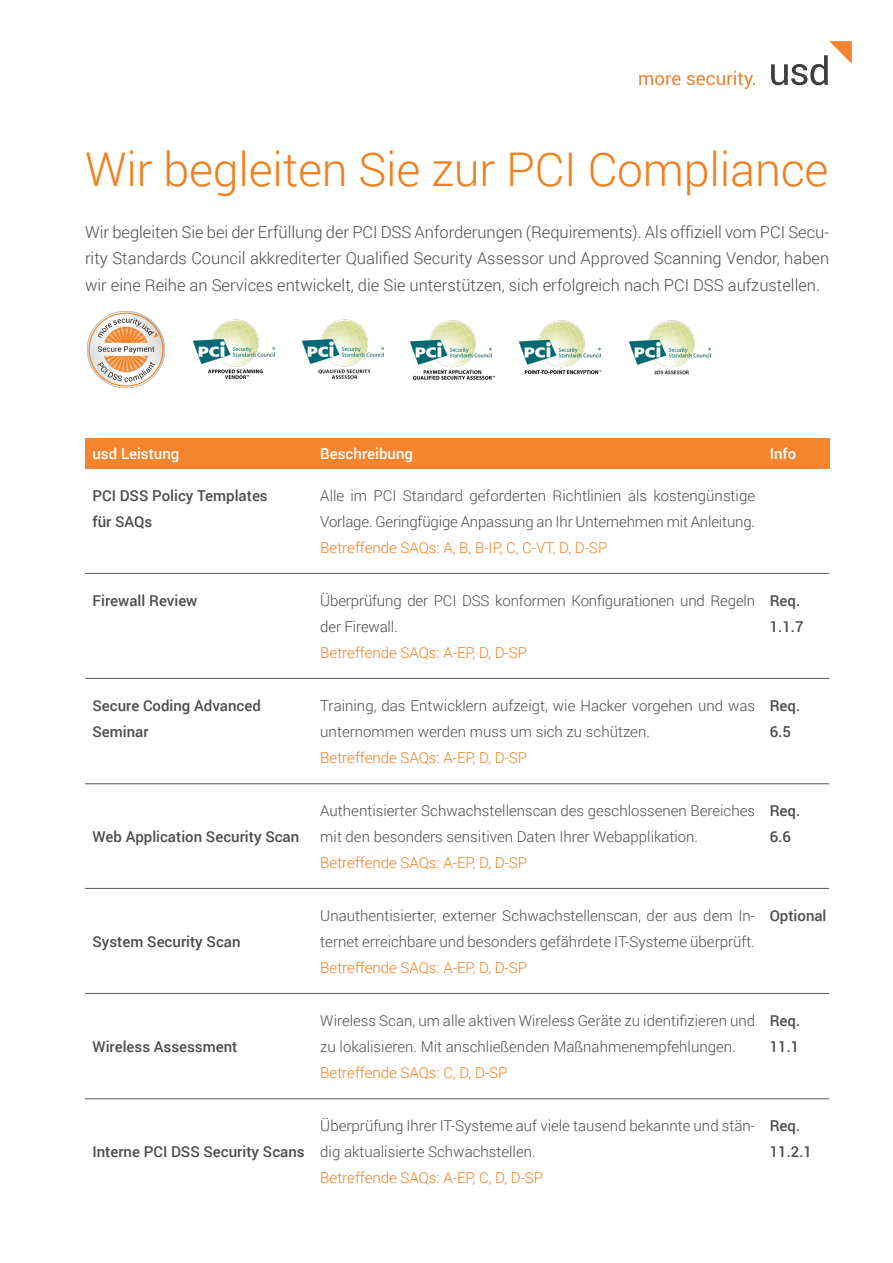
<style>
.page{position:relative;width:893px;height:1263px;background:#fff}
.page>*{position:absolute;margin:0;border:0;box-sizing:border-box;transform-origin:0 0}
.t1{font:300 46.5px "Roboto";letter-spacing:-.005em;color:#f07f1d}
.t2{font:300 16.5px/26.2px "Roboto";color:#4b4c4d;text-align:justify}
.t3{font:300 15px/26.2px "Roboto";color:#4b4c4d}
.t4{font:500 15px/26.2px "Roboto";color:#4b4c4d}
.t5{font:300 15px "Roboto";color:#f07f1d}
.t6{font:500 15px "Roboto";color:#fff}
</style>
<div class="page">
<svg style="left:771px;top:41px;width:81px;height:44px"></svg>
<svg style="left:639px;top:75px;width:41px;height:10px"></svg>
<svg style="left:687px;top:71px;width:68px;height:18px"></svg>
<div style="left:85px;top:438px;width:744px;height:31px;background:#f5842e"></div>
<hr style="left:85px;top:573px;width:744px;height:1px;background:#57585a">
<hr style="left:85px;top:678px;width:744px;height:1px;background:#57585a">
<hr style="left:85px;top:783px;width:744px;height:1px;background:#57585a">
<hr style="left:85px;top:888px;width:744px;height:1px;background:#57585a">
<hr style="left:85px;top:993px;width:744px;height:1px;background:#57585a">
<hr style="left:85px;top:1098px;width:744px;height:1px;background:#57585a">
<img style="left:193px;top:319px;width:83px;height:60px">
<img style="left:518px;top:320px;width:84px;height:55px">
<img style="left:409px;top:320px;width:87px;height:61px">
<img style="left:302px;top:319px;width:83px;height:60px">
<img style="left:88px;top:311px;width:76px;height:77px">
<img style="left:628px;top:320px;width:83px;height:55px">
<p class="t1" style="left:85px;top:137px;width:745px">Wir begleiten Sie zur PCI Compliance</p>
<p class="t2" style="left:85px;top:218px;width:746px">Wir begleiten Sie bei der Erfüllung der PCI DSS Anforderungen (Requirements). Als offiziell vom PCI Secu&shy;rity Standards Council akkrediterter Qualified Security Assessor und Approved Scanning Vendor, haben wir eine Reihe an Services entwickelt, die Sie unterstützen, sich erfolgreich nach PCI DSS aufzustellen.</p>
<p class="t6" style="left:92px;top:443px;width:88px">usd Leistung</p>
<p class="t4" style="left:92px;top:481px;width:177px">PCI DSS Policy Templates für SAQs</p>
<p class="t4" style="left:92px;top:586px;width:106px">Firewall Review</p>
<p class="t4" style="left:92px;top:691px;width:170px">Secure Coding Advanced</p>
<p class="t4" style="left:92px;top:718px;width:58px">Seminar</p>
<p class="t4" style="left:92px;top:823px;width:208px">Web Application Security Scan</p>
<p class="t4" style="left:92px;top:928px;width:150px">System Security Scan</p>
<p class="t4" style="left:92px;top:1033px;width:146px">Wireless Assessment</p>
<p class="t4" style="left:92px;top:1138px;width:214px">Interne PCI DSS Security Scans</p>
<p class="t6" style="left:320px;top:443px;width:94px">Beschreibung</p>
<p class="t6" style="left:770px;top:443px;width:28px">Info</p>
<p class="t3" style="left:320px;top:482px;width:436px">Alle im PCI Standard geforderten Richtlinien als kostengünstige<br>Vorlage. Geringfügige Anpassung an Ihr Unternehmen mit Anleitung.</p>
<p class="t5" style="left:320px;top:537px;width:288px">Betreffende SAQs: A, B, B-IP, C, C-VT, D, D-SP</p>
<p class="t3" style="left:320px;top:587px;width:436px">Überprüfung der PCI DSS konformen Konfigurationen und Regeln der Firewall.</p>
<p class="t5" style="left:320px;top:642px;width:208px">Betreffende SAQs: A-EP, D, D-SP</p>
<p class="t3" style="left:320px;top:692px;width:436px">Training, das Entwicklern aufzeigt, wie Hacker vorgehen und was unternommen werden muss um sich zu schützen.</p>
<p class="t5" style="left:320px;top:747px;width:208px">Betreffende SAQs: A-EP, D, D-SP</p>
<p class="t3" style="left:320px;top:797px;width:436px">Authentisierter Schwachstellenscan des geschlossenen Bereiches mit den besonders sensitiven Daten Ihrer Webapplikation.</p>
<p class="t5" style="left:320px;top:852px;width:208px">Betreffende SAQs: A-EP, D, D-SP</p>
<p class="t3" style="left:320px;top:902px;width:436px">Unauthentisierter, externer Schwachstellenscan, der aus dem In&shy;ternet erreichbare und besonders gefährdete IT-Systeme überprüft.</p>
<p class="t5" style="left:320px;top:957px;width:208px">Betreffende SAQs: A-EP, D, D-SP</p>
<p class="t3" style="left:320px;top:1007px;width:436px">Wireless Scan, um alle aktiven Wireless Geräte zu identifizieren und zu lokalisieren. Mit anschließenden Maßnahmenempfehlungen.</p>
<p class="t5" style="left:320px;top:1062px;width:189px">Betreffende SAQs: C, D, D-SP</p>
<p class="t3" style="left:320px;top:1112px;width:436px">Überprüfung Ihrer IT-Systeme auf viele tausend bekannte und stän&shy;dig aktualisierte Schwachstellen.</p>
<p class="t5" style="left:320px;top:1167px;width:224px">Betreffende SAQs: A-EP, C, D, D-SP</p>
<p class="t4" style="left:770px;top:586px;width:32px">Req.</p>
<p class="t4" style="left:770px;top:613px;width:35px">1.1.7</p>
<p class="t4" style="left:770px;top:691px;width:32px">Req.</p>
<p class="t4" style="left:770px;top:718px;width:23px">6.5</p>
<p class="t4" style="left:770px;top:796px;width:32px">Req.</p>
<p class="t4" style="left:770px;top:823px;width:23px">6.6</p>
<p class="t4" style="left:770px;top:901px;width:58px">Optional</p>
<p class="t4" style="left:770px;top:1006px;width:32px">Req.</p>
<p class="t4" style="left:770px;top:1033px;width:31px">11.1</p>
<p class="t4" style="left:770px;top:1111px;width:32px">Req.</p>
<p class="t4" style="left:770px;top:1138px;width:44px">11.2.1</p>
</div>
